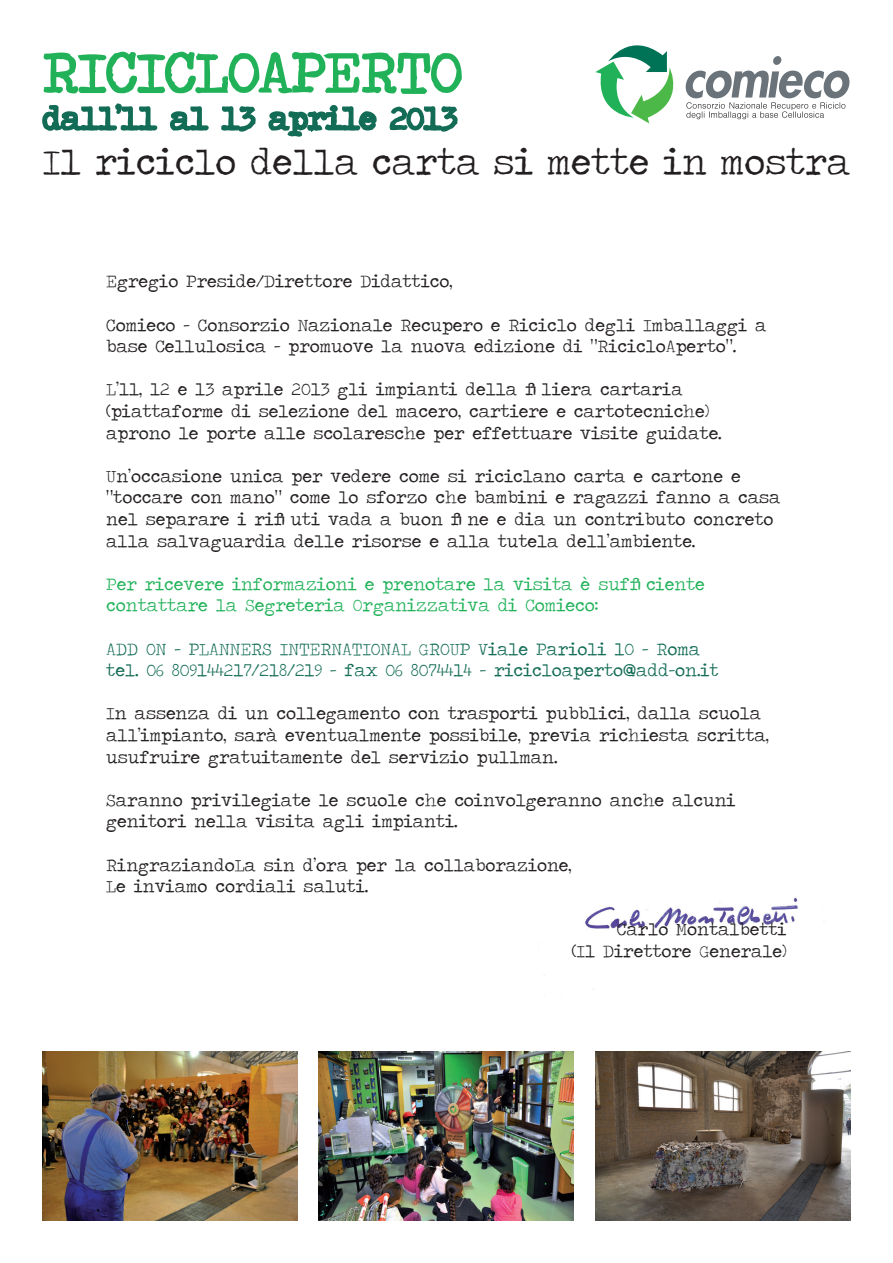
<style>
.page{position:relative;width:893px;height:1263px;background:#fff}
.page>*{position:absolute;margin:0;border:0;box-sizing:border-box;transform-origin:0 0}
.t1{font:37.5px "Traveling Typewriter";color:#231f20}
.t2{font:18px/21.6px "Traveling Typewriter";color:#231f20}
.t3{font:18px/21.6px "Traveling Typewriter";color:#136c55}
.t4{font:18px/21.6px "Traveling Typewriter";color:#21b259}
</style>
<div class="page">
<img style="left:544px;top:897px;width:254px;height:99px">
<img style="left:43px;top:1051px;width:255px;height:169px">
<img style="left:319px;top:1051px;width:255px;height:169px">
<img style="left:595px;top:1051px;width:255px;height:169px">
<svg style="left:595px;top:45px;width:255px;height:78px"></svg>
<svg style="left:42px;top:51px;width:420px;height:86px"></svg>
<h1 class="t1" style="left:43px;top:137px;width:809px">Il riciclo della carta si mette in mostra</h1>
<p class="t2" style="left:106px;top:270px;width:348px">Egregio Preside/Direttore Didattico,</p>
<p class="t2" style="left:106px;top:314px;width:662px">Comieco - Consorzio Nazionale Recupero e Riciclo degli Imballaggi a base Cellulosica – promuove la nuova edizione di “RicicloAperto”.</p>
<p class="t2" style="left:106px;top:378px;width:617px">L’11, 12 e 13 aprile 2013 gli impianti della filiera cartaria (piattaforme di selezione del macero, cartiere e cartotecniche) aprono le porte alle scolaresche per effettuare visite guidate.</p>
<p class="t2" style="left:106px;top:465px;width:676px">Un’occasione unica per vedere come si riciclano carta e cartone e “toccare con mano” come lo sforzo che bambini e ragazzi fanno a casa nel separare i rifiuti vada a buon fine e dia un contributo concreto alla salvaguardia delle risorse e alla tutela dell’ambiente.</p>
<p class="t4" style="left:106px;top:573px;width:600px">Per ricevere informazioni e prenotare la visita è sufficiente contattare la Segreteria Organizzativa di Comieco:</p>
<p class="t3" style="left:106px;top:638px;width:614px">ADD ON - PLANNERS INTERNATIONAL GROUP Viale Parioli 10 – Roma tel. 06 809144217/218/219 - fax 06 8074414 - ricicloaperto@add-on.it</p>
<p class="t2" style="left:106px;top:702px;width:664px">In assenza di un collegamento con trasporti pubblici, dalla scuola all’impianto, sarà eventualmente possibile, previa richiesta scritta, usufruire gratuitamente del servizio pullman.</p>
<p class="t2" style="left:106px;top:789px;width:631px">Saranno privilegiate le scuole che coinvolgeranno anche alcuni genitori nella visita agli impianti.</p>
<p class="t2" style="left:106px;top:854px;width:467px">RingraziandoLa sin d’ora per la collaborazione,<br>Le inviamo cordiali saluti.</p>
<p class="t2" style="left:572px;top:918px;width:216px;text-align:right">Carlo Montalbetti<br>(Il Direttore Generale)</p>
</div>
